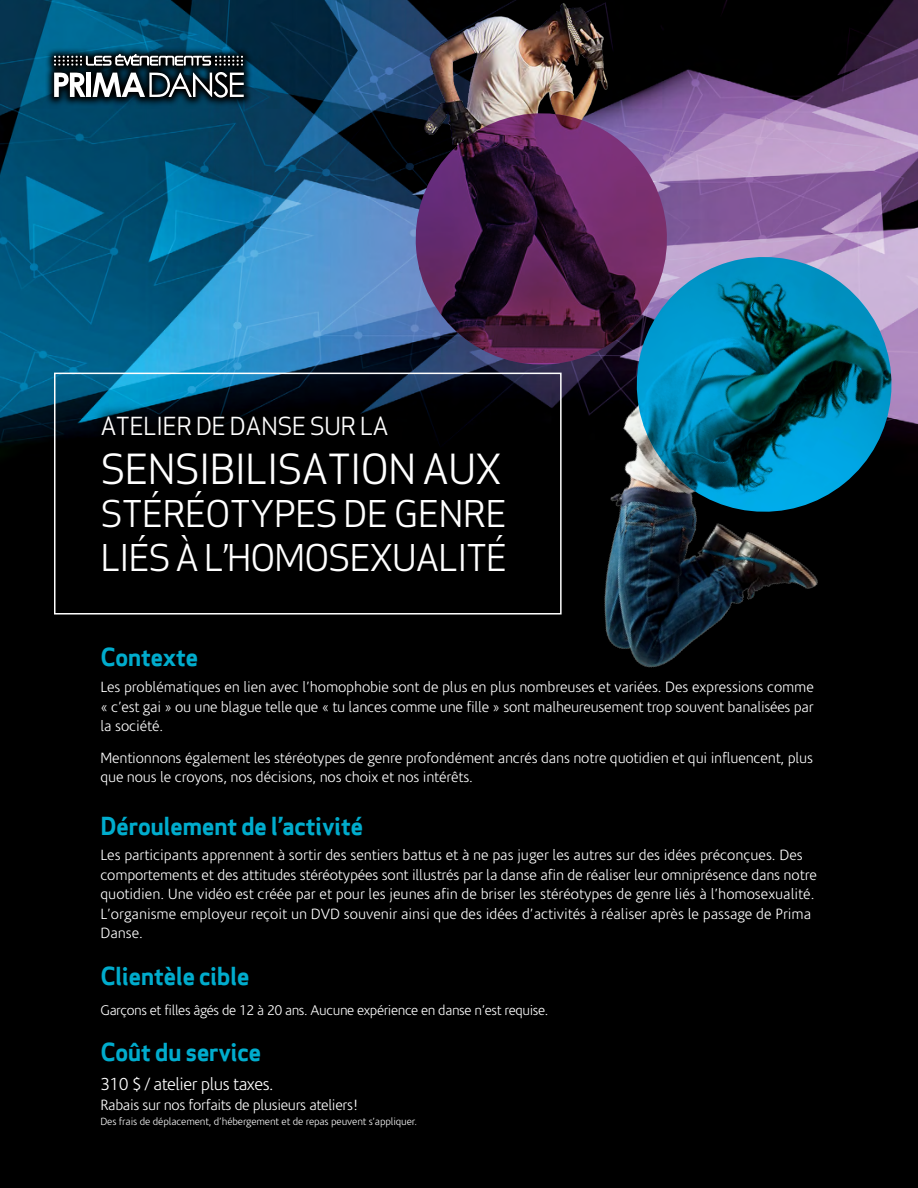
<style>
.page{position:relative;width:918px;height:1188px;background:#fff}
.page>*{position:absolute;margin:0;border:0;box-sizing:border-box;transform-origin:0 0}
.t1{font:40.5px "Apex Sans Book ST";letter-spacing:-.03em;color:#fff}
.t2{font:36px/43.5px "Apex Sans Book ST";letter-spacing:-.035em;color:#fff}
.t3{font:24.3px "Apex Sans Bold ST";letter-spacing:-.025em;color:#00accd}
.t4{font:24.3px "Apex Sans Book ST";letter-spacing:-.03em;color:#fff}
.t5{font:300 17.55px "Corisande";letter-spacing:-.025em;color:#fff}
.t6{font:300 15px/19.5px "Corisande";letter-spacing:-.01em;color:#fff}
.t7{font:300 14.1px "Corisande";letter-spacing:-.025em;color:#fff}
.t8{font:300 10.5px "Corisande";letter-spacing:-.01em;color:#fff}
</style>
<div class="page">
<img style="left:0;top:0;width:918px;height:1188px">
<svg style="left:45px;top:45px;width:208px;height:62px;background:#02364f"></svg>
<svg style="left:54px;top:73px;width:32px;height:24px"></svg>
<hr style="left:87px;top:73px;width:4px;height:24px;background:#fff">
<svg style="left:93px;top:72px;width:151px;height:26px"></svg>
<svg style="left:54px;top:53px;width:189px;height:13px"></svg>
<img style="left:405px;top:0;width:218px;height:145px">
<svg style="left:410px;top:108px;width:262px;height:262px;background:#544f65"></svg>
<img style="left:410px;top:113px;width:262px;height:250px">
<img style="left:522px;top:340px;width:314px;height:400px">
<svg style="left:621px;top:241px;width:286px;height:16px;background:#b48ebd"></svg>
<img style="left:621px;top:257px;width:286px;height:271px">
<div style="left:54px;top:373px;width:508px;height:242px;border:2px solid #fff"></div>
<div style="left:88px;top:402px;width:431px;height:183px;background:#000"></div>
<h3 class="t4" style="left:100px;top:411px;width:290px">ATELIER DE DANSE SUR LA</h3>
<h1 class="t1" style="left:100px;top:443px;width:403px">SENSIBILISATION AUX</h1>
<h2 class="t2" style="left:100px;top:492px;width:408px">STÉRÉOTYPES DE GENRE<br>LIÉS À L’HOMOSEXUALITÉ</h2>
<h3 class="t3" style="left:100px;top:641px;width:99px">Contexte</h3>
<p class="t6" style="left:100px;top:678px;width:715px;text-align:justify">Les problématiques en lien avec l’homophobie sont de plus en plus nombreuses et variées. Des expressions comme « c’est gai » ou une blague telle que « tu lances comme une fille » sont malheureusement trop souvent banalisées par la société.</p>
<p class="t6" style="left:100px;top:749px;width:714px">Mentionnons également les stéréotypes de genre profondément ancrés dans notre quotidien et qui influencent, plus que nous le croyons, nos décisions, nos choix et nos intérêts.</p>
<h3 class="t3" style="left:100px;top:810px;width:264px">Déroulement de l’activité</h3>
<p class="t6" style="left:100px;top:846px;width:718px">Les participants apprennent à sortir des sentiers battus et à ne pas juger les autres sur des idées préconçues. Des comportements et des attitudes stéréotypées sont illustrés par la danse afin de réaliser leur omniprésence dans notre quotidien. Une vidéo est créée par et pour les jeunes afin de briser les stéréotypes de genre liés à l’homosexualité.<br>L’organisme employeur reçoit un DVD souvenir ainsi que des idées d’activités à réaliser après le passage de Prima Danse.</p>
<h3 class="t3" style="left:100px;top:960px;width:151px">Clientèle cible</h3>
<p class="t7" style="left:100px;top:1002px;width:449px">Garçons et filles âgés de 12 à 20 ans. Aucune expérience en danse n’est requise.</p>
<h3 class="t3" style="left:100px;top:1036px;width:162px">Coût du service</h3>
<p class="t5" style="left:100px;top:1075px;width:175px">310 $ / atelier plus taxes.</p>
<p class="t6" style="left:100px;top:1096px;width:260px">Rabais sur nos forfaits de plusieurs ateliers!</p>
<p class="t8" style="left:100px;top:1116px;width:318px">Des frais de déplacement, d’hébergement et de repas peuvent s’appliquer.</p>
</div>
